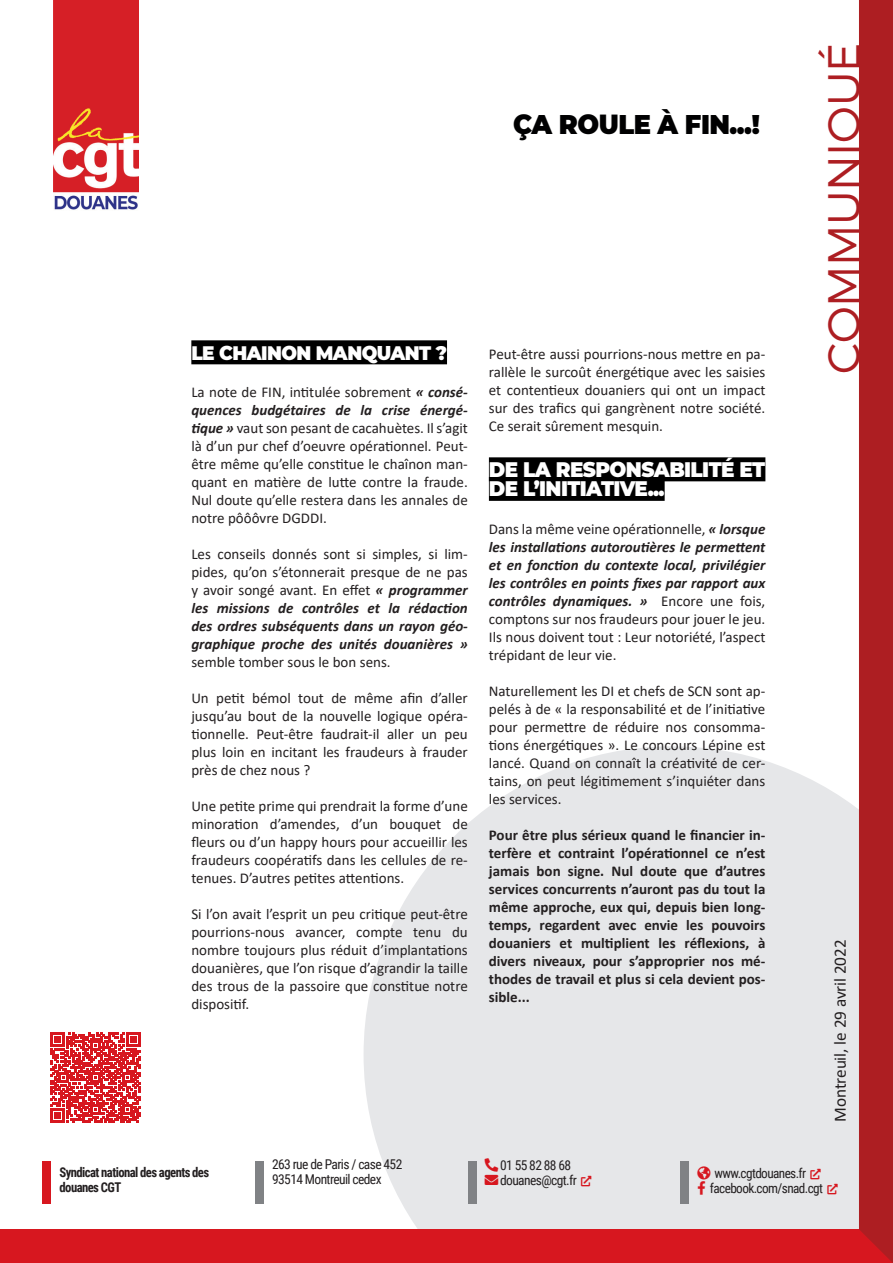
<style>
.page{position:relative;width:893px;height:1263px;background:#fff}
.page>*{position:absolute;margin:0;border:0;box-sizing:border-box;transform-origin:0 0}
.t1{font:300 45px "Montserrat";letter-spacing:-.01em;color:#ad1e22}
.t2{font:900 27px "Montserrat";letter-spacing:-.02em;color:#000001;scale:.95 1}
.t3{font:900 21px/19.5px "Montserrat";letter-spacing:-.03em;color:#fff;scale:.95 1}
.t4{font:900 19.5px "Montserrat";letter-spacing:-.03em;color:#fff;scale:.95 1}
.t5{font:17.25px "Calibri";letter-spacing:-.005em;color:#231f20}
.t6{font:15px/18px "Calibri";color:#231f20;text-align:justify}
.t7{font:italic 700 15px/18px "Calibri";color:#231f20;text-align:justify}
.t8{font:700 15px/18px "Calibri";color:#231f20;text-align:justify}
.t9{font:13.5px/15px "Roboto Condensed";letter-spacing:-.045em;color:#231f20}
.t10{font:700 13.5px/15px "Roboto Condensed";letter-spacing:-.045em;color:#231f20;scale:.94 1}
.s1{font-weight:700;font-style:italic}
.s2{font-weight:400;font-style:normal}
.s3{color:#d7171f}
</style>
<div class="page">
<svg style="left:364px;top:746px;width:495px;height:483px;background:#e8e9eb"></svg>
<div style="left:43px;top:1161px;width:8px;height:42px;background:#d7171f"></div>
<div style="left:255px;top:1161px;width:9px;height:42px;background:#808285"></div>
<div style="left:468px;top:1161px;width:8px;height:42px;background:#808285"></div>
<div style="left:680px;top:1161px;width:9px;height:42px;background:#808285"></div>
<div style="left:0;top:1229px;width:893px;height:34px;background:#d7171f"></div>
<div style="left:859px;top:0;width:34px;height:1263px;background:#ad1e22"></div>
<img style="left:53px;top:0;width:85px;height:210px">
<div style="left:191px;top:340px;width:256px;height:24px;background:#000"></div>
<div style="left:489px;top:457px;width:276px;height:24px;background:#000"></div>
<div style="left:489px;top:477px;width:176px;height:24px;background:#000"></div>
<svg style="left:51px;top:1032px;width:90px;height:90px"></svg>
<svg style="left:485px;top:1158px;width:13px;height:27px"></svg>
<svg style="left:581px;top:1176px;width:10px;height:10px"></svg>
<svg style="left:811px;top:1168px;width:10px;height:11px"></svg>
<svg style="left:697px;top:1166px;width:13px;height:28px"></svg>
<svg style="left:827px;top:1183px;width:11px;height:11px"></svg>
<h2 class="t2" style="left:513px;top:104px;width:261px">ÇA ROULE À FIN...!</h2>
<h3 class="t4" style="left:191px;top:338px;width:271px">LE CHAIN ON MANQUANT ?</h3>
<p class="t6" style="left:191px;top:383px;width:278px">La note de FIN, intitulée sobrement <span class="s1">« consé&shy;quences budgétaires de la crise énergé&shy;tique »</span> vaut son pesant de cacahuètes. Il s’agit là d’un pur chef d’oeuvre opérationnel. Peut&shy;être même qu’elle constitue le chaînon man&shy;quant en matière de lutte contre la fraude.<br>Nul doute qu’elle restera dans les annales de notre pôôôvre DGDDI.</p>
<p class="t7" style="left:191px;top:545px;width:278px"><span class="s2">Les conseils donnés sont si simples, si lim&shy;pides, qu’on s’étonnerait presque de ne pas y avoir songé avant. En effet</span> « programmer les missions de contrôles et la rédaction des ordres subséquents dans un rayon géo&shy;graphique proche des unités douanières »</p>
<p class="t6" style="left:191px;top:653px;width:201px">semble tomber sous le bon sens.</p>
<p class="t6" style="left:191px;top:689px;width:278px">Un petit bémol tout de même afin d’aller jusqu’au bout de la nouvelle logique opéra&shy;tionnelle. Peut-être faudrait-il aller un peu plus loin en incitant les fraudeurs à frauder près de chez nous ?</p>
<p class="t6" style="left:191px;top:797px;width:278px">Une petite prime qui prendrait la forme d’une minoration d’amendes, d’un bouquet de fleurs ou d’un happy hours pour accueillir les fraudeurs coopératifs dans les cellules de re&shy;tenues. D’autres petites attentions.</p>
<p class="t6" style="left:191px;top:905px;width:278px">Si l’on avait l’esprit un peu critique peut-être pourrions-nous avancer, compte tenu du nombre toujours plus réduit d’implantations douanières, que l’on risque d’agrandir la taille des trous de la passoire que constitue notre dispositif.</p>
<p class="t6" style="left:489px;top:344px;width:278px">Peut-être aussi pourrions-nous mettre en pa&shy;rallèle le surcoût énergétique avec les saisies et contentieux douaniers qui ont un impact sur des trafics qui gangrènent notre société.<br>Ce serait sûrement mesquin.</p>
<h3 class="t3" style="left:489px;top:458px;width:292px">DE LA RESPONSABILITÉ ET<br>DE L’INITIATIVE...</h3>
<p class="t7" style="left:489px;top:519px;width:278px"><span class="s2">Dans la même veine opérationnelle,</span> « lorsque les installations autoroutières le permettent et en fonction du contexte local, privilégier les contrôles en points fixes par rapport aux contrôles dynamiques. » <span class="s2">Encore une fois, comptons sur nos fraudeurs pour jouer le jeu.<br>Ils nous doivent tout : Leur notoriété, l’aspect trépidant de leur vie.</span></p>
<p class="t6" style="left:489px;top:681px;width:278px">Naturellement les DI et chefs de SCN sont ap&shy;pelés à de « la responsabilité et de l’initiative pour permettre de réduire nos consomma&shy;tions énergétiques ». Le concours Lépine est lancé. Quand on connaît la créativité de cer&shy;tains, on peut légitimement s’inquiéter dans les services.</p>
<p class="t8" style="left:489px;top:826px;width:278px">Pour être plus sérieux quand le financier in&shy;terfère et contraint l’opérationnel ce n’est jamais bon signe. Nul doute que d’autres services concurrents n’auront pas du tout la même approche, eux qui, depuis bien long&shy;temps, regardent avec envie les pouvoirs douaniers et multiplient les réflexions, à divers niveaux, pour s’approprier nos mé&shy;thodes de travail et plus si cela devient pos&shy;sible...</p>
<h1 class="t1" style="left:816px;top:374px;width:332px;rotate:-90deg">communiqué</h1>
<p class="t5" style="left:828px;top:1122px;width:184px;rotate:-90deg">Montreuil, le 29 avril 2022</p>
<p class="t10" style="left:60px;top:1164px;width:161px">Syndicat national des agents des douanes CGT</p>
<p class="t9" style="left:272px;top:1156px;width:132px">263 rue de Paris / case 452<br>93514 Montreuil cedex</p>
<p class="t9" style="left:500px;top:1157px;width:93px;text-indent:-15px"><span class="s3">□■●▼</span> 01 55 82 88 68 douanes@cgt.fr <span class="s3">▼■●●■●▼</span></p>
<p class="t9" style="left:697px;top:1165px;width:125px"><span class="s3">●□▲</span> www.cgtdouanes.fr <span class="s3">▼■●●■●▼</span></p>
<p class="t9" style="left:697px;top:1180px;width:142px"><span class="s3">□□</span> facebook.com/snad.cgt <span class="s3">▼■●●■●▼</span></p>
</div>
